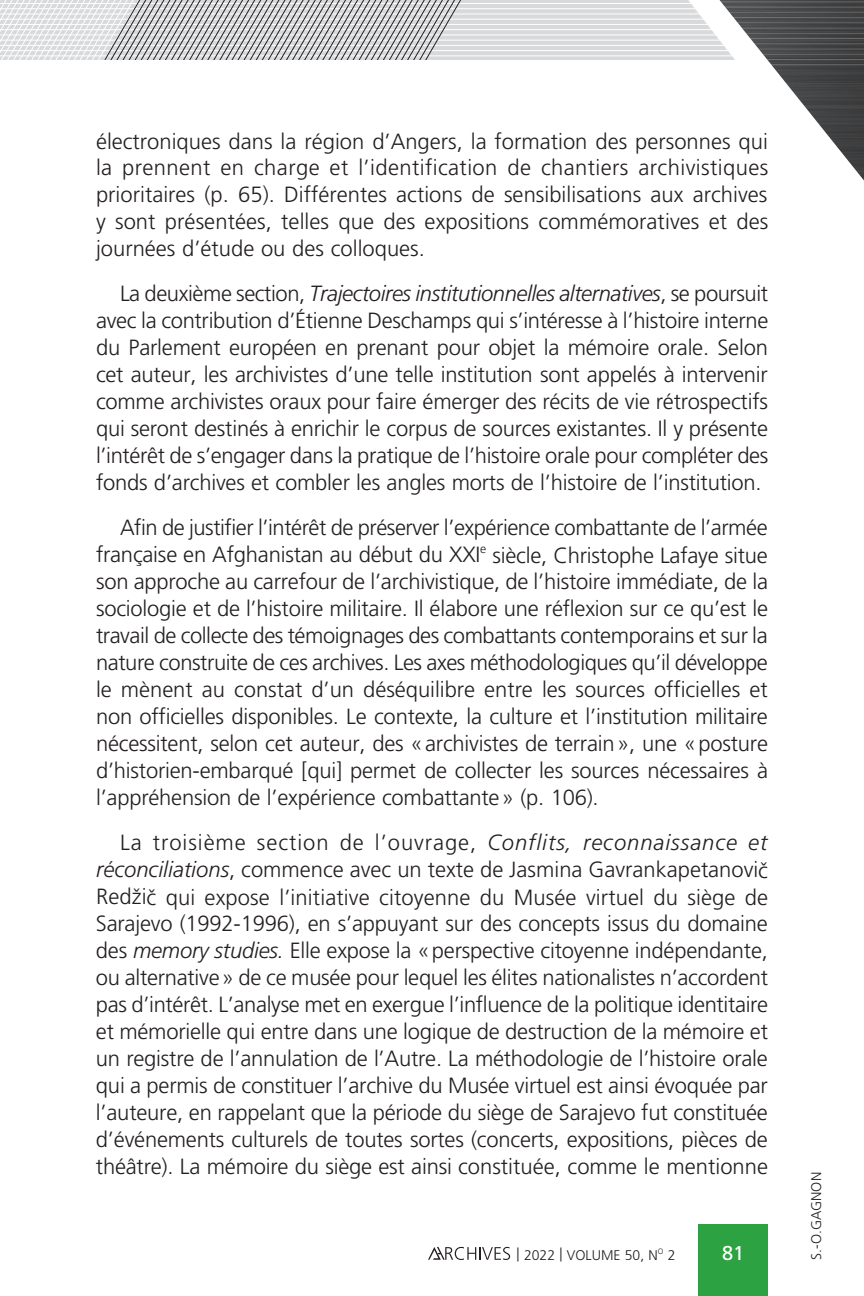
<style>
.page{position:relative;width:864px;height:1296px;background:#fff}
.page>*{position:absolute;margin:0;border:0;box-sizing:border-box;transform-origin:0 0}
.t1{font:300 22px/27px "Frutiger LT Std";letter-spacing:-.01em;color:#231f20;text-align:justify}
.t2{font:20px "Frutiger LT Std";color:#fff}
.t3{font:300 14px "Frutiger LT Std";color:#231f20}
.t4{font:300 7.8px "Frutiger LT Std";color:#231f20}
.s1{font-style:italic}
.s2{font-size:14px}
</style>
<div class="page">
<svg style="left:154px;top:0;width:315px;height:60px;background:#bdbdbe"></svg>
<svg style="left:469px;top:0;width:189px;height:59px"></svg>
<hr style="left:469px;top:1px;width:395px;height:1px;background:#fff">
<hr style="left:469px;top:7px;width:395px;height:1px;background:#fff">
<hr style="left:469px;top:12px;width:395px;height:1px;background:#fff">
<hr style="left:469px;top:17px;width:395px;height:1px;background:#fff">
<hr style="left:469px;top:22px;width:395px;height:1px;background:#fff">
<hr style="left:469px;top:28px;width:395px;height:1px;background:#fff">
<hr style="left:469px;top:33px;width:395px;height:1px;background:#fff">
<hr style="left:469px;top:38px;width:395px;height:1px;background:#fff">
<hr style="left:469px;top:43px;width:395px;height:1px;background:#fff">
<hr style="left:469px;top:49px;width:395px;height:1px;background:#fff">
<hr style="left:469px;top:54px;width:395px;height:1px;background:#fff">
<svg style="left:658px;top:0;width:206px;height:181px"></svg>
<div style="left:698px;top:1224px;width:70px;height:72px;background:#2da243"></div>
<svg style="left:428px;top:1247px;width:82px;height:13px"></svg>
<p class="t1" style="left:96px;top:128px;width:674px">électroniques dans la région d’Angers, la formation des personnes qui la prennent en charge et l’identification de chantiers archivistiques prioritaires (p. 65). Différentes actions de sensibilisations aux archives y sont présentées, telles que des expositions commémoratives et des journées d’étude ou des colloques.</p>
<p class="t1" style="left:96px;top:281px;width:674px;text-indent:24px">La deuxième section, <span class="s1">Trajectoires institutionnelles alternatives</span>, se poursuit avec la contribution d’Étienne Deschamps qui s’intéresse à l’histoire interne du Parlement européen en prenant pour objet la mémoire orale. Selon cet auteur, les archivistes d’une telle institution sont appelés à intervenir comme archivistes oraux pour faire émerger des récits de vie rétrospectifs qui seront destinés à enrichir le corpus de sources existantes. Il y présente l’intérêt de s’engager dans la pratique de l’histoire orale pour compléter des fonds d’archives et combler les angles morts de l’histoire de l’institution.</p>
<p class="t1" style="left:96px;top:515px;width:674px;text-indent:24px">Afin de justifier l’intérêt de préserver l’expérience combattante de l’armée française en Afghanistan au début du XXI<sup>e</sup> siècle, Christophe Lafaye situe son approche au carrefour de l’archivistique, de l’histoire immédiate, de la sociologie et de l’histoire militaire. Il élabore une réflexion sur ce qu’est le travail de collecte des témoignages des combattants contemporains et sur la nature construite de ces archives. Les axes méthodologiques qu’il développe le mènent au constat d’un déséquilibre entre les sources officielles et non officielles disponibles. Le contexte, la culture et l’institution militaire nécessitent, selon cet auteur, des «archivistes de terrain», une «posture d’historien-embarqué [qui] permet de collecter les sources nécessaires à l’appréhension de l’expérience combattante» (p. 106).</p>
<p class="t1" style="left:96px;top:830px;width:674px;text-indent:24px">La troisième section de l’ouvrage, <span class="s1">Conflits, reconnaissance et réconciliations</span>, commence avec un texte de Jasmina Gavrankapetanovic ˇ Redžic qui expose l’initiative citoyenne du Musée virtuel du siège de</p>
<p class="t1" style="left:96px;top:884px;width:674px;text-align:left;text-indent:53px">ˇ<br>Sarajevo (1992-1996), en s’appuyant sur des concepts issus du domaine des <span class="s1">memory studies.</span> Elle expose la «perspective citoyenne indépendante, ou alternative» de ce musée pour lequel les élites nationalistes n’accordent pas d’intérêt. L’analyse met en exergue l’influence de la politique identitaire et mémorielle qui entre dans une logique de destruction de la mémoire et un registre de l’annulation de l’Autre. La méthodologie de l’histoire orale qui a permis de constituer l’archive du Musée virtuel est ainsi évoquée par l’auteure, en rappelant que la période du siège de Sarajevo fut constituée d’événements culturels de toutes sortes (concerts, expositions, pièces de théâtre). La mémoire du siège est ainsi constituée, comme le mentionne</p>
<p class="t3" style="left:517px;top:1247px;width:143px">| 2022 | VOLUME 50, N</p>
<p class="t2" style="left:722px;top:1241px;width:24px">81</p>
<p class="t4" style="left:658px;top:1247px;width:19px">O <span class="s2">2</span></p>
<p class="t3" style="left:808px;top:1260px;width:89px;rotate:-90deg">S.-O.GAGNON</p>
</div>
